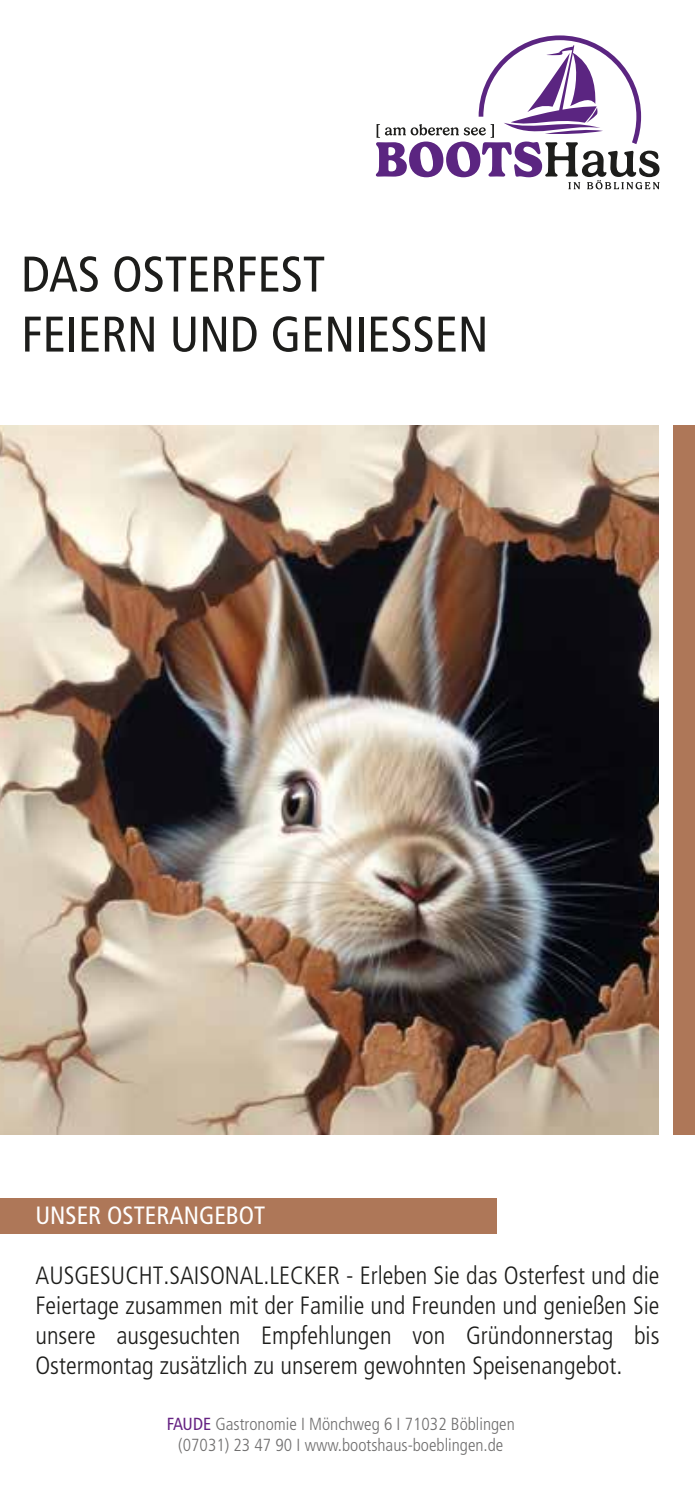
<style>
.page{position:relative;width:695px;height:1489px;background:#fff}
.page>*{position:absolute;margin:0;border:0;box-sizing:border-box;transform-origin:0 0}
.t1{font:condensed 50px/60px "Frutiger LT Std";color:#1d1d1b}
.t2{font:300 condensed 25px/30px "Frutiger LT Std";color:#1d1d1b;text-align:justify}
.t3{font:condensed 25px "Frutiger LT Std";color:#fff}
.t4{font:300 condensed 17.5px/21px "Frutiger LT Std";color:#706f6f;text-align:center}
.s1{font-weight:400;color:#662383}
</style>
<div class="page">
<div style="left:0;top:1198px;width:496px;height:35px;background:#ae7758"></div>
<img style="left:0;top:425px;width:659px;height:709px">
<div style="left:673px;top:425px;width:21px;height:709px;background:#ae7758"></div>
<svg style="left:376px;top:35px;width:283px;height:154px"></svg>
<h1 class="t1" style="left:21px;top:244px;width:468px">DAS OSTERFEST<br>FEIERN UND GENIESSEN</h1>
<p class="t3" style="left:35px;top:1200px;width:231px">UNSER OSTERANGEBOT</p>
<p class="t2" style="left:35px;top:1260px;width:625px">AUSGESUCHT.SAISONAL.LECKER - Erleben Sie das Osterfest und die Feiertage zusammen mit der Familie und Freunden und genießen Sie unsere ausgesuchten Empfehlungen von Gründonnerstag bis Ostermontag zusätzlich zu unserem gewohnten Speisenangebot.</p>
<p class="t4" style="left:167px;top:1412px;width:349px"><span class="s1">FAUDE</span> Gastronomie I Mönchweg 6 I 71032 Böblingen (07031) 23 47 90 I www.bootshaus-boeblingen.de</p>
</div>
